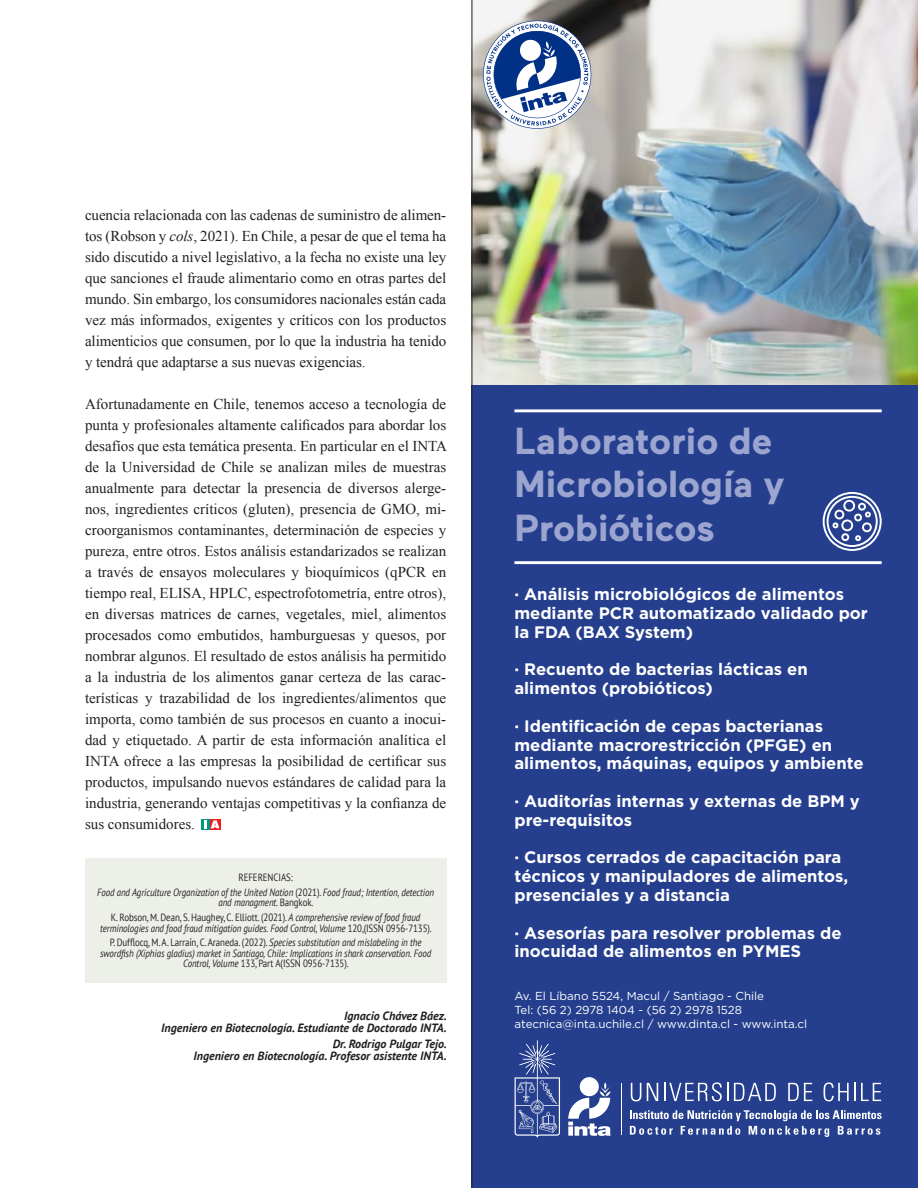
<style>
.page{position:relative;width:918px;height:1188px;background:#fff}
.page>*{position:absolute;margin:0;border:0;box-sizing:border-box;transform-origin:0 0}
.t1{font:700 37.65px/43.3px "Maax";color:#9ba5cf}
.t2{font:700 16.65px/18.8px "Gotham";color:#fff}
.t3{font:15px/21px "Times New Roman";color:#231f20;text-align:justify}
.Firma{font:italic 700 12px "PT Sans";color:#231f20}
.t4{font:11.55px/14px "Gotham";color:#fff}
.Epigrafe{font:italic 10.5px/10.5px "PT Sans";letter-spacing:-.01em;color:#231f20;text-align:center;scale:.85 1}
.Epigrafe-2{font:10.5px "PT Sans";letter-spacing:-.01em;color:#231f20;scale:.85 1}
.s1{font-style:italic}
.s2{font-style:normal}
</style>
<div class="page">
<div style="left:85px;top:858px;width:361px;height:124px;background:#edf0e9"></div>
<svg style="left:210px;top:819px;width:10px;height:10px"></svg>
<div style="left:201px;top:819px;width:9px;height:10px;background:#009982"></div>
<svg style="left:204px;top:820px;width:16px;height:8px"></svg>
<svg style="left:472px;top:0;width:446px;height:1188px;background:#52679c"></svg>
<p class="t3" style="left:85px;top:205px;width:363px">cuencia relacionada con las cadenas de suministro de alimen&shy;tos (Robson y <span class="s1">cols</span>, 2021). En Chile, a pesar de que el tema ha sido discutido a nivel legislativo, a la fecha no existe una ley que sanciones el fraude alimentario como en otras partes del mundo. Sin embargo, los consumidores nacionales están cada vez más informados, exigentes y críticos con los productos alimenticios que consumen, por lo que la industria ha tenido y tendrá que adaptarse a sus nuevas exigencias.</p>
<p class="t3" style="left:85px;top:394px;width:363px">Afortunadamente en Chile, tenemos acceso a tecnología de punta y profesionales altamente calificados para abordar los desafíos que esta temática presenta. En particular en el INTA de la Universidad de Chile se analizan miles de muestras anualmente para detectar la presencia de diversos alerge&shy;nos, ingredientes críticos (gluten), presencia de GMO, mi&shy;croorganismos contaminantes, determinación de especies y pureza, entre otros. Estos análisis estandarizados se realizan a través de ensayos moleculares y bioquímicos (qPCR en tiempo real, ELISA, HPLC, espectrofotometría, entre otros), en diversas matrices de carnes, vegetales, miel, alimentos procesados como embutidos, hamburguesas y quesos, por nombrar algunos. El resultado de estos análisis ha permitido a la industria de los alimentos ganar certeza de las carac&shy;terísticas y trazabilidad de los ingredientes/alimentos que importa, como también de sus procesos en cuanto a inocui&shy;dad y etiquetado. A partir de esta información analítica el INTA ofrece a las empresas la posibilidad de certificar sus productos, impulsando nuevos estándares de calidad para la industria, generando ventajas competitivas y la confianza de sus consumidores.</p>
<p class="Epigrafe-2" style="left:239px;top:871px;width:65px">REFERENCIAS:</p>
<p class="Epigrafe" style="left:97px;top:887px;width:398px">Food and Agriculture Organization of the United Nation <span class="s2">(2021).</span> Food fraud; Intention, detection and managment<span class="s2">. Bangkok.</span></p>
<p class="Epigrafe" style="left:100px;top:912px;width:392px"><span class="s2">K. Robson, M. Dean, S. Haughey, C. Elliott. (2021).</span> A comprehensive review of food fraud terminologies and food fraud mitigation guides. Food Control, Volume <span class="s2">120,(ISSN 0956-7135).</span></p>
<p class="Epigrafe" style="left:100px;top:937px;width:391px"><span class="s2">P. Dufflocq, M. A. Larraín, C. Araneda. (2022).</span> Species substitution and mislabeling in the swordfish (Xiphias gladius) market in Santiago, Chile: Implications in shark conservation. Food<br>Control, Volume <span class="s2">133, Part A(ISSN 0956-7135).</span></p>
<p class="Firma" style="left:344px;top:1008px;width:104px">Ignacio Chávez Báez.</p>
<p class="Firma" style="left:161px;top:1020px;width:287px">Ingeniero en Biotecnología. Estudiante de Doctorado INTA.</p>
<p class="Firma" style="left:333px;top:1036px;width:116px">Dr. Rodrigo Pulgar Tejo.</p>
<p class="Firma" style="left:193px;top:1048px;width:255px">Ingeniero en Biotecnología. Profesor asistente INTA.</p>
<p class="t1" style="left:514px;top:420px;width:271px">Laboratorio de<br>Microbiología y<br>Probióticos</p>
<p class="t2" style="left:514px;top:585px;width:355px">∙ Análisis microbiológicos de alimentos mediante PCR automatizado validado por la FDA (BAX System)</p>
<p class="t2" style="left:514px;top:660px;width:295px">∙ Recuento de bacterias lácticas en alimentos (probióticos)</p>
<p class="t2" style="left:514px;top:716px;width:351px">∙ Identificación de cepas bacterianas mediante macrorestricción (PFGE) en alimentos, máquinas, equipos y ambiente</p>
<p class="t2" style="left:514px;top:791px;width:347px">∙ Auditorías internas y externas de BPM y pre-requisitos</p>
<p class="t2" style="left:514px;top:848px;width:335px">∙ Cursos cerrados de capacitación para técnicos y manipuladores de alimentos, presenciales y a distancia</p>
<p class="t2" style="left:514px;top:923px;width:329px">∙ Asesorías para resolver problemas de inocuidad de alimentos en PYMES</p>
<p class="t4" style="left:515px;top:988px;width:294px">Av. El Líbano 5524, Macul / Santiago - Chile<br>Tel: (56 2) 2978 1404 - (56 2) 2978 1528 atecnica@inta.uchile.cl / www.dinta.cl - www.inta.cl</p>
</div>
